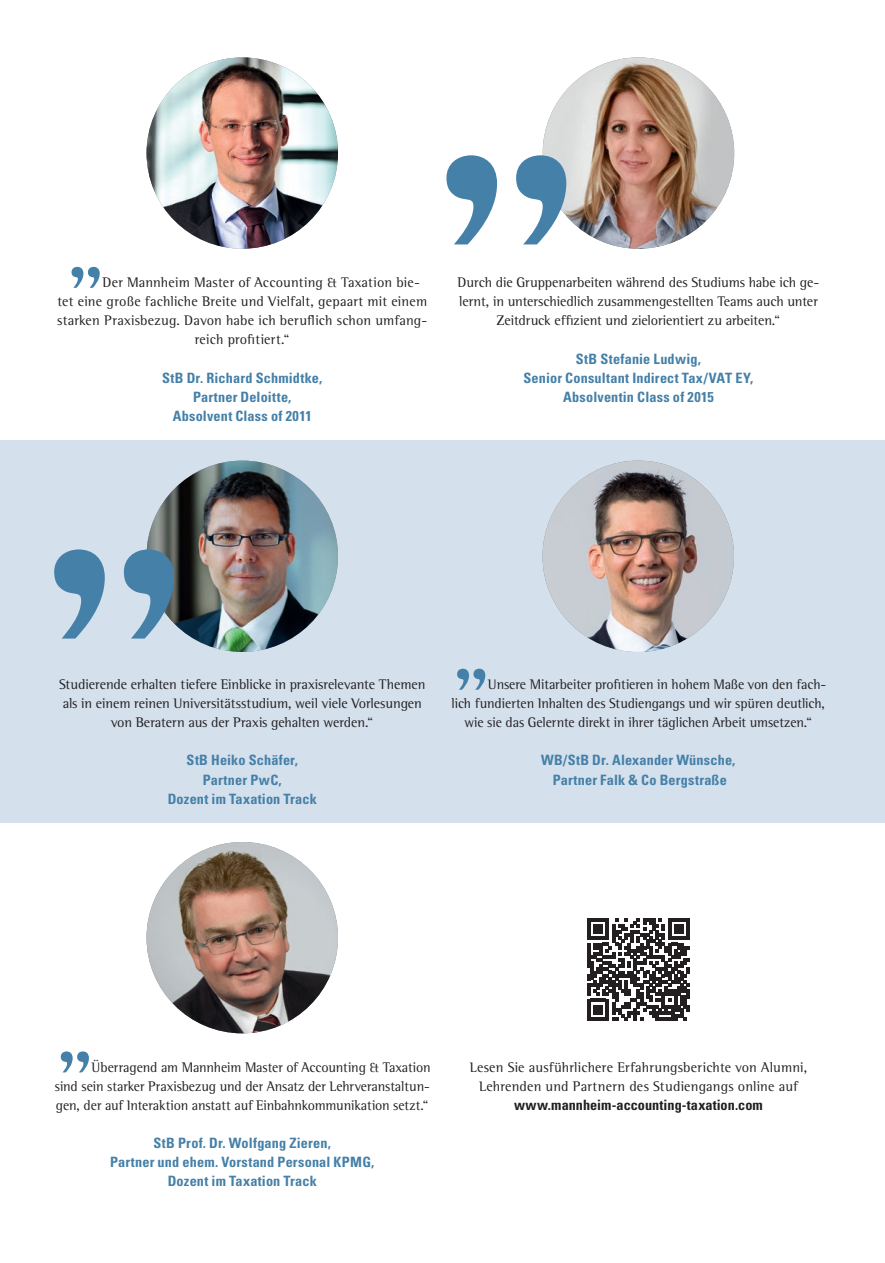
<style>
.page{position:relative;width:885px;height:1263px;background:#fff}
.page>*{position:absolute;margin:0;border:0;box-sizing:border-box;transform-origin:0 0}
.t1{font:97.5px "Rotis Semi Serif";color:#4580a8}
.t2{font:14.25px/19.2px "Rotis Semi Serif";color:#231f20;text-align:center}
.t3{font:700 condensed 14.25px/19.2px "Univers LT Std";letter-spacing:.01em;color:#4580a8;text-align:center}
.t4{font:700 condensed 14.25px "Univers";color:#231f20}
</style>
<div class="page">
<div style="left:0;top:440px;width:884px;height:383px;background:#d4e0ec"></div>
<img style="left:146px;top:57px;width:192px;height:192px;border-radius:96px">
<img style="left:146px;top:461px;width:192px;height:191px;border-radius:96px">
<img style="left:146px;top:842px;width:192px;height:191px;border-radius:96px">
<img style="left:542px;top:57px;width:192px;height:192px;border-radius:96px">
<img style="left:542px;top:461px;width:192px;height:191px;border-radius:96px">
<svg style="left:54px;top:549px;width:120px;height:90px"></svg>
<svg style="left:446px;top:155px;width:120px;height:89px"></svg>
<svg style="left:587px;top:918px;width:102px;height:103px"></svg>
<h1 class="t1" style="left:65px;top:244px;width:41px">"</h1>
<p class="t2" style="left:102px;top:273px;width:319px">Der Mannheim Master of Accounting &amp; Taxation bie-</p>
<p class="t2" style="left:57px;top:292px;width:371px">tet eine große fachliche Breite und Vielfalt, gepaart mit einem</p>
<p class="t2" style="left:57px;top:311px;width:371px">starken Praxisbezug. Davon habe ich beruflich schon umfang-</p>
<p class="t2" style="left:195px;top:330px;width:96px">reich profitiert.“</p>
<p class="t3" style="left:162px;top:368px;width:161px">StB Dr. Richard Schmidtke,<br>Partner Deloitte,<br>Absolvent Class of 2011</p>
<p class="t2" style="left:457px;top:273px;width:363px">Durch die Gruppenarbeiten während des Studiums habe ich ge&shy;lernt, in unterschiedlich zusammengestellten Teams auch unter<br>Zeitdruck effizient und zielorientiert zu arbeiten.“</p>
<p class="t3" style="left:523px;top:349px;width:231px">StB Stefanie Ludwig,<br>Senior Consultant Indirect Tax/VAT EY,<br>Absolventin Class of 2015</p>
<p class="t2" style="left:59px;top:674px;width:368px">Studierende erhalten tiefere Einblicke in praxisrelevante Themen als in einem reinen Universitätsstudium, weil viele Vorlesungen von Beratern aus der Praxis gehalten werden.“</p>
<p class="t3" style="left:168px;top:751px;width:150px">StB Heiko Schäfer,<br>Partner PwC,<br>Dozent im Taxation Track</p>
<h1 class="t1" style="left:450px;top:646px;width:41px">"</h1>
<p class="t2" style="left:488px;top:674px;width:340px">Unsere Mitarbeiter profitieren in hohem Maße von den fach-</p>
<p class="t2" style="left:451px;top:694px;width:375px">lich fundierten Inhalten des Studiengangs und wir spüren deutlich,</p>
<p class="t2" style="left:464px;top:713px;width:349px">wie sie das Gelernte direkt in ihrer täglichen Arbeit umsetzen.“</p>
<p class="t3" style="left:541px;top:751px;width:196px">WB/StB Dr. Alexander Wünsche,<br>Partner Falk &amp; Co Bergstraße</p>
<h1 class="t1" style="left:54px;top:1028px;width:41px">"</h1>
<p class="t2" style="left:55px;top:1057px;width:377px;text-align:justify;text-indent:37px">Überragend am Mannheim Master of Accounting &amp; Taxation sind sein starker Praxisbezug und der Ansatz der Lehrveranstaltun&shy;gen, der auf Interaktion anstatt auf Einbahnkommunikation setzt.“</p>
<p class="t3" style="left:110px;top:1133px;width:266px">StB Prof. Dr. Wolfgang Zieren,<br>Partner und ehem. Vorstand Personal KPMG,<br>Dozent im Taxation Track</p>
<p class="t2" style="left:469px;top:1057px;width:339px">Lesen Sie ausführlichere Erfahrungsberichte von Alumni,<br>Lehrenden und Partnern des Studiengangs online auf</p>
<p class="t4" style="left:514px;top:1096px;width:250px">www.mannheim-accounting-taxation.com</p>
</div>
